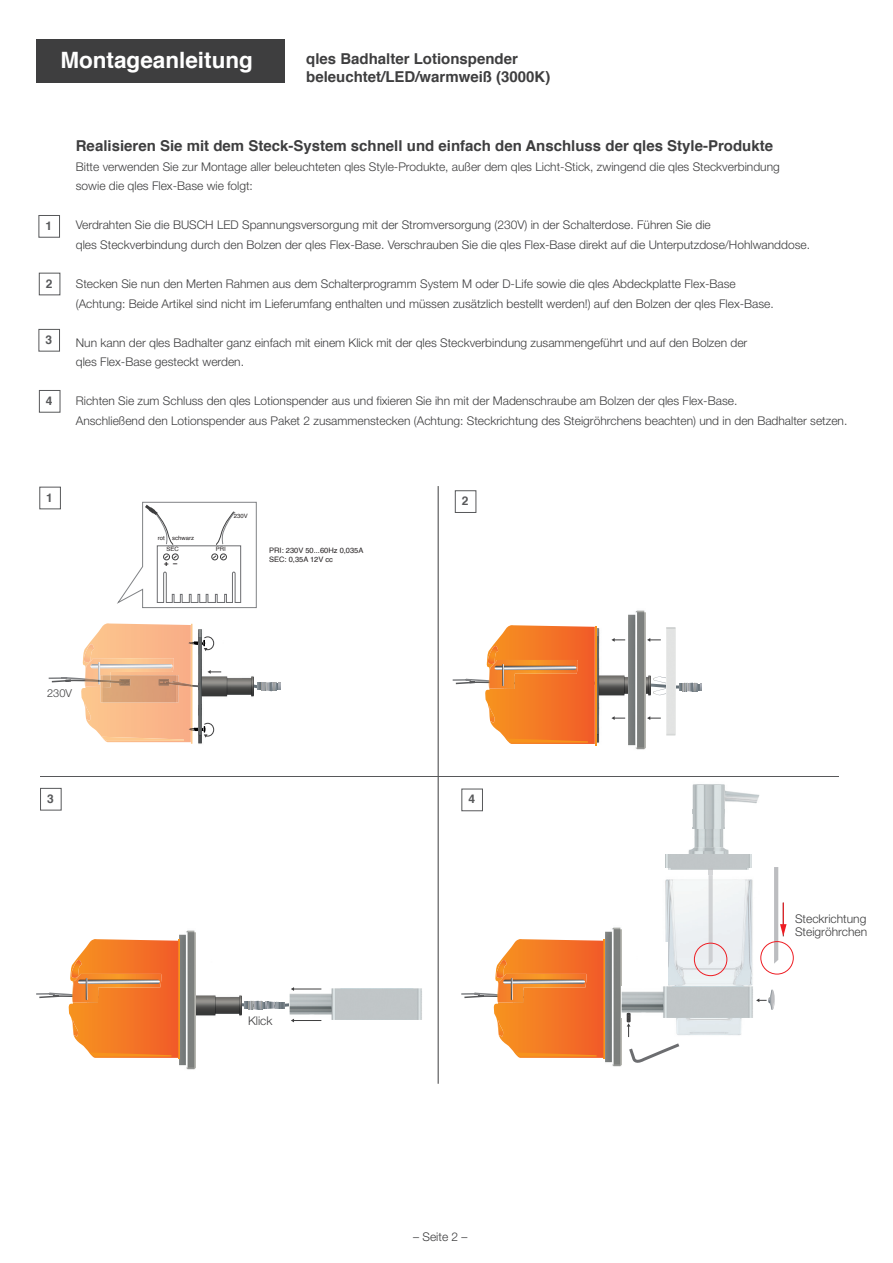
<style>
.page{position:relative;width:893px;height:1263px;background:#fff}
.page>*{position:absolute;margin:0;border:0;box-sizing:border-box;transform-origin:0 0}
.t1{font:700 22.5px "Helvetica";color:#fff}
.t2{font:700 15px/18px "Helvetica";color:#3e3e3f}
.t3{font:300 12px/19.5px "Helvetica Neue";color:#3e3e3f}
.t4{font:700 12px "Helvetica";color:#57585a}
.t5{font:300 10.95px "Helvetica Neue";color:#3e3e3f}
.t6{font:7.5px/9px "Helvetica";color:#231f20}
.t7{font:700 7.5px "Helvetica";color:#231f20}
.t8{font:6px "Helvetica";color:#231f20}
</style>
<div class="page">
<img style="left:665px;top:879px;width:88px;height:156px">
<div style="left:36px;top:40px;width:249px;height:43px;background:#3e3e3f"></div>
<hr style="left:438px;top:486px;width:1px;height:598px;background:#3e3e3f">
<div style="left:40px;top:487px;width:21px;height:22px;border:1px solid #57585a"></div>
<div style="left:462px;top:789px;width:21px;height:22px;border:1px solid #57585a"></div>
<div style="left:455px;top:490px;width:21px;height:23px;border:1px solid #57585a"></div>
<div style="left:40px;top:788px;width:21px;height:22px;border:1px solid #57585a"></div>
<img style="left:180px;top:930px;width:16px;height:140px">
<img style="left:387px;top:989px;width:35px;height:31px">
<hr style="left:40px;top:776px;width:798px;height:1px;background:#57585a">
<img style="left:629px;top:610px;width:16px;height:140px">
<img style="left:605px;top:927px;width:16px;height:12px">
<img style="left:680px;top:986px;width:73px;height:31px">
<div style="left:39px;top:215px;width:21px;height:22px;border:1px solid #57585a"></div>
<div style="left:39px;top:273px;width:21px;height:22px;border:1px solid #57585a"></div>
<div style="left:39px;top:329px;width:21px;height:22px;border:1px solid #57585a"></div>
<div style="left:39px;top:390px;width:21px;height:22px;border:1px solid #57585a"></div>
<hr style="left:178px;top:939px;width:2px;height:120px;background:#f7931d">
<svg style="left:36px;top:939px;width:351px;height:119px"></svg>
<hr style="left:595px;top:626px;width:1px;height:119px;background:#f7931d">
<svg style="left:453px;top:625px;width:248px;height:119px"></svg>
<svg style="left:461px;top:939px;width:219px;height:128px"></svg>
<svg style="left:770px;top:990px;width:5px;height:20px"></svg>
<svg style="left:756px;top:989px;width:18px;height:21px"></svg>
<svg style="left:117px;top:501px;width:140px;height:107px"></svg>
<svg style="left:49px;top:623px;width:231px;height:121px"></svg>
<img style="left:692px;top:827px;width:33px;height:20px">
<img style="left:688px;top:850px;width:41px;height:4px">
<img style="left:692px;top:837px;width:33px;height:1px">
<img style="left:725px;top:790px;width:35px;height:14px">
<img style="left:693px;top:784px;width:32px;height:44px">
<img style="left:693px;top:809px;width:32px;height:4px">
<svg style="left:689px;top:847px;width:39px;height:4px"></svg>
<img style="left:668px;top:867px;width:81px;height:3px">
<img style="left:666px;top:854px;width:85px;height:13px">
<img style="left:708px;top:875px;width:5px;height:90px">
<svg style="left:708px;top:869px;width:5px;height:6px"></svg>
<div style="left:694px;top:943px;width:33px;height:33px;border:1px solid #ee1d23;border-radius:50%"></div>
<div style="left:761px;top:941px;width:32px;height:33px;border:1px solid #ee1d23;border-radius:50%"></div>
<svg style="left:774px;top:867px;width:13px;height:97px"></svg>
<h1 class="t1" style="left:60px;top:42px;width:194px">Montageanleitung</h1>
<p class="t2" style="left:306px;top:49px;width:246px">qles Badhalter Lotionspender beleuchtet/LED/warmweiß (3000K)</p>
<p class="t4" style="left:45px;top:216px;width:8px">1</p>
<p class="t4" style="left:46px;top:274px;width:8px">2</p>
<p class="t4" style="left:45px;top:330px;width:8px">3</p>
<p class="t4" style="left:46px;top:391px;width:8px">4</p>
<p class="t2" style="left:76px;top:137px;width:699px">Realisieren Sie mit dem Steck-System schnell und einfach den Anschluss der qles Style-Produkte</p>
<p class="t3" style="left:76px;top:157px;width:705px">Bitte verwenden Sie zur Montage aller beleuchteten qles Style-Produkte, außer dem qles Licht-Stick, zwingend die qles Steckverbindung sowie die qles Flex-Base wie folgt:</p>
<p class="t3" style="left:76px;top:215px;width:736px">Verdrahten Sie die BUSCH LED Spannungsversorgung mit der Stromversorgung (230V) in der Schalterdose. Führen Sie die<br>qles Steckverbindung durch den Bolzen der qles Flex-Base. Verschrauben Sie die qles Flex-Base direkt auf die Unterputzdose/Hohlwanddose.</p>
<p class="t3" style="left:76px;top:274px;width:699px">Stecken Sie nun den Merten Rahmen aus dem Schalterprogramm System M oder D-Life sowie die qles Abdeckplatte Flex-Base (Achtung: Beide Artikel sind nicht im Lieferumfang enthalten und müssen zusätzlich bestellt werden!) auf den Bolzen der qles Flex-Base.</p>
<p class="t3" style="left:76px;top:332px;width:673px">Nun kann der qles Badhalter ganz einfach mit einem Klick mit der qles Steckverbindung zusammengeführt und auf den Bolzen der qles Flex-Base gesteckt werden.</p>
<p class="t3" style="left:76px;top:391px;width:773px">Richten Sie zum Schluss den qles Lotionspender aus und fixieren Sie ihn mit der Madenschraube am Bolzen der qles Flex-Base.<br>Anschließend den Lotionspender aus Paket 2 zusammenstecken (Achtung: Steckrichtung des Steigröhrchens beachten) und in den Badhalter setzen.</p>
<p class="t4" style="left:46px;top:488px;width:8px">1</p>
<p class="t8" style="left:158px;top:533px;width:8px">rot</p>
<p class="t8" style="left:172px;top:533px;width:23px">schwarz</p>
<p class="t8" style="left:166px;top:544px;width:14px">SEC</p>
<p class="t8" style="left:216px;top:544px;width:11px">PRI</p>
<p class="t7" style="left:164px;top:557px;width:14px">+ –</p>
<p class="t8" style="left:234px;top:512px;width:15px">230V</p>
<p class="t6" style="left:269px;top:546px;width:96px">PRI: 230V 50...60Hz 0,035A<br>SEC: 0,35A 12V cc</p>
<p class="t4" style="left:462px;top:491px;width:8px">2</p>
<p class="t5" style="left:47px;top:686px;width:26px">230V</p>
<p class="t4" style="left:47px;top:789px;width:8px">3</p>
<p class="t3" style="left:248px;top:1011px;width:26px">Klick</p>
<p class="t4" style="left:468px;top:789px;width:8px">4</p>
<p class="t3" style="left:413px;top:1226px;width:56px">– Seite 2 –</p>
<p class="t3" style="left:795px;top:911px;width:74px;line-height:13.5px">Steckrichtung<br>Steigröhrchen</p>
</div>
